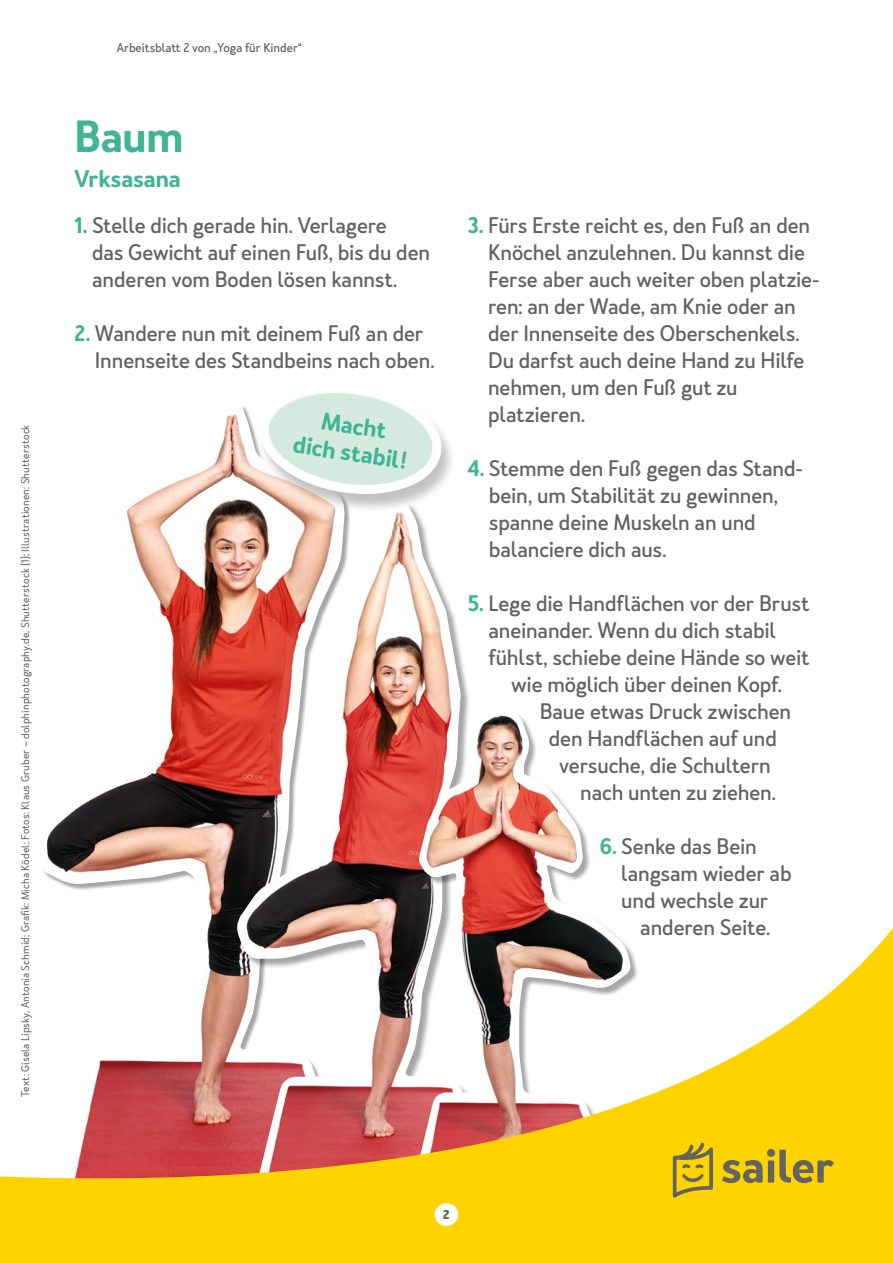
<style>
.page{position:relative;width:893px;height:1263px;background:#fff}
.page>*{position:absolute;margin:0;border:0;box-sizing:border-box;transform-origin:0 0}
.t1{font:600 42px "Merlo Neue";color:#41b492}
.t2{font:600 22.5px/27px "Merlo Neue";color:#41b492;text-align:center}
.t3{font:500 21px/27px "Merlo Neue";letter-spacing:-.005em;color:#646363}
.t4{font:500 12px "Merlo Neue";color:#646363}
.t5{font:700 12px "Merlo Neue";color:#646363}
.t6{font:10.5px "Merlo Neue";letter-spacing:.01em;color:#646363}
.s1{font-weight:600;color:#41b492}
</style>
<div class="page">
<svg style="left:42px;top:406px;width:208px;height:505px"></svg>
<img style="left:234px;top:450px;width:235px;height:461px">
<img style="left:409px;top:706px;width:181px;height:205px">
<svg style="left:0;top:911px;width:893px;height:352px"></svg>
<div style="left:257px;top:386px;width:200px;height:128px;background:#000;opacity:.24"></div>
<svg style="left:250px;top:386px;width:201px;height:112px"></svg>
<div style="left:435px;top:1203px;width:23px;height:23px;background:#fff;border-radius:50%"></div>
<svg style="left:660px;top:1135px;width:185px;height:80px"></svg>
<p class="t6" style="left:19px;top:1097px;width:674px;rotate:-90deg">Text: Gisela Lipsky, Antonia Schmid; Grafik: Micha Ködel; Fotos: Klaus Gruber – dolphinphotography.de, Shutterstock (1); Illustrationen: Shutterstock</p>
<p class="t4" style="left:117px;top:39px;width:187px">Arbeitsblatt 2 von „Yoga für Kinder“</p>
<h1 class="t1" style="left:74px;top:109px;width:110px">Baum</h1>
<p class="t2" style="left:74px;top:165px;width:108px">Vrksasana</p>
<p class="t3" style="left:92px;top:212px;width:339px;text-indent:-18px"><span class="s1">1.</span> Stelle dich gerade hin. Verlagere<br>das Gewicht auf einen Fuß, bis du den anderen vom Boden lösen kannst.</p>
<p class="t3" style="left:95px;top:320px;width:341px;text-indent:-21px"><span class="s1">2.</span> Wandere nun mit deinem Fuß an der<br>Innenseite des Standbeins nach oben.</p>
<p class="t2" style="left:299px;top:405px;width:116px;rotate:8deg">Macht<br>dich stabil!</p>
<p class="t3" style="left:488px;top:212px;width:333px;text-indent:-20px"><span class="s1">3.</span> Fürs Erste reicht es, den Fuß an den<br>Knöchel anzulehnen. Du kannst die<br>Ferse aber auch weiter oben platzie&shy;ren: an der Wade, am Knie oder an der Innenseite des Oberschenkels.<br>Du darfst auch deine Hand zu Hilfe nehmen, um den Fuß gut zu platzieren.</p>
<p class="t3" style="left:489px;top:455px;width:315px;text-indent:-21px"><span class="s1">4.</span> Stemme den Fuß gegen das Stand&shy;bein, um Stabilität zu gewinnen, spanne deine Muskeln an und balanciere dich aus.</p>
<p class="t3" style="left:468px;top:590px;width:343px"><span class="s1">5.</span> Lege die Handflächen vor der Brust</p>
<p class="t3" style="left:488px;top:617px;width:289px">aneinander. Wenn du dich stabil</p>
<p class="t3" style="left:488px;top:644px;width:323px">fühlst, schiebe deine Hände so weit</p>
<p class="t3" style="left:511px;top:671px;width:272px">wie möglich über deinen Kopf.</p>
<p class="t3" style="left:540px;top:698px;width:253px">Baue etwas Druck zwischen</p>
<p class="t3" style="left:549px;top:725px;width:230px">den Handflächen auf und</p>
<p class="t3" style="left:559px;top:752px;width:213px">versuche, die Schultern</p>
<p class="t3" style="left:580px;top:779px;width:197px">nach unten zu ziehen.</p>
<p class="t3" style="left:621px;top:833px;width:172px;text-indent:-22px"><span class="s1">6.</span> Senke das Bein langsam wieder ab und wechsle zur</p>
<p class="t3" style="left:640px;top:914px;width:132px">anderen Seite.</p>
<p class="t5" style="left:443px;top:1206px;width:8px">2</p>
</div>
